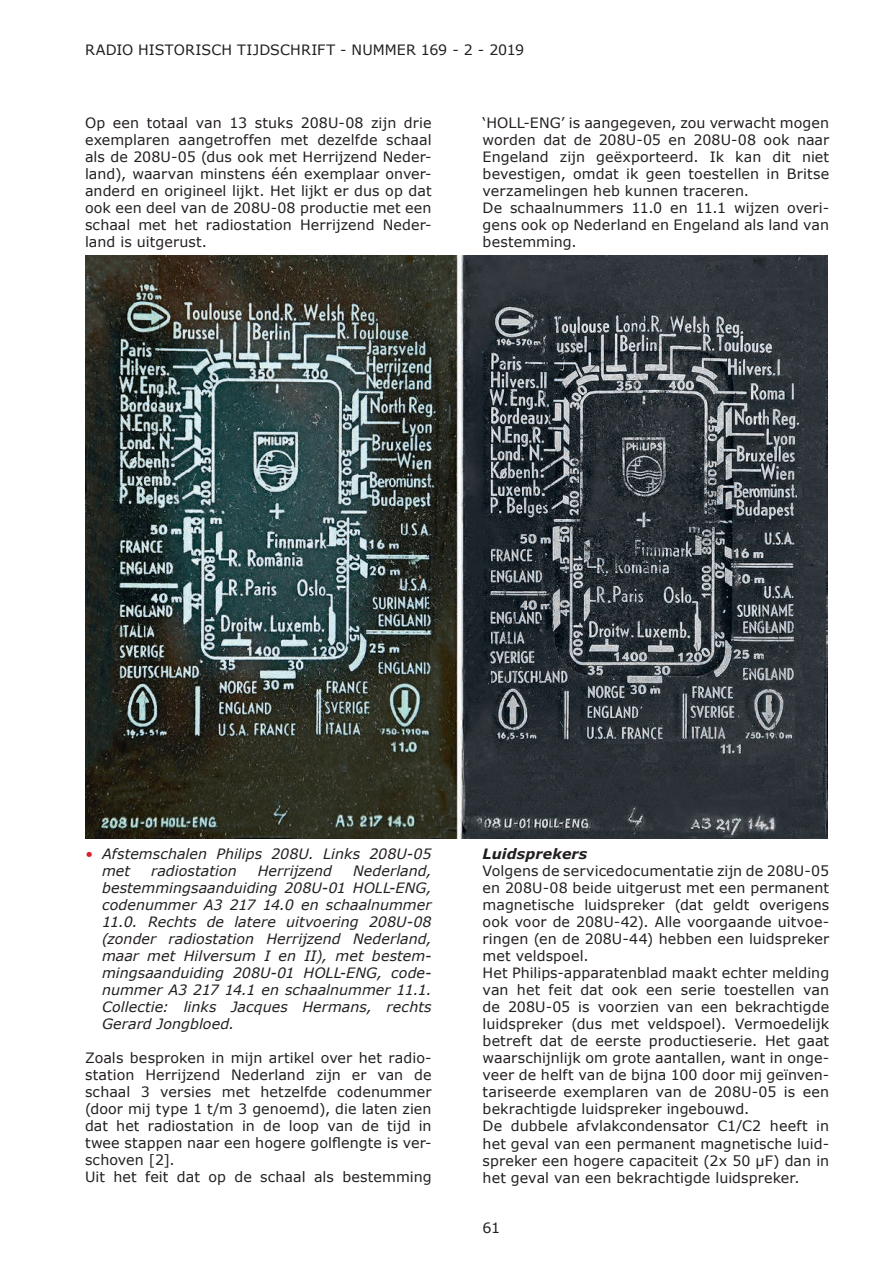
<style>
.page{position:relative;width:893px;height:1263px;background:#fff}
.page>*{position:absolute;margin:0;border:0;box-sizing:border-box;transform-origin:0 0}
.t1{font:14.25px/17px "Verdana";letter-spacing:.005em;color:#231f20}
.t2{font:italic 14.25px/17px "Verdana";letter-spacing:.005em;color:#231f20}
.t3{font:italic 700 14.25px "Verdana";letter-spacing:.01em;color:#231f20}
.s1{color:#da2128}
</style>
<div class="page">
<img style="left:85px;top:255px;width:743px;height:583px">
<p class="t1" style="left:85px;top:42px;width:441px">RADIO HISTORISCH TIJDSCHRIFT - NUMMER 169 - 2 - 2019</p>
<p class="t1" style="left:85px;top:114px;width:348px;text-align:justify">Op een totaal van 13 stuks 208U-08 zijn drie exemplaren aangetroffen met dezelfde schaal als de 208U-05 (dus ook met Herrijzend Neder&shy;land), waarvan minstens één exemplaar onver&shy;anderd en origineel lijkt. Het lijkt er dus op dat ook een deel van de 208U-08 productie met een schaal met het radiostation Herrijzend Neder&shy;land is uitgerust.</p>
<p class="t1" style="left:483px;top:114px;width:348px">‘HOLL-ENG’ is aangegeven, zou verwacht mogen worden dat de 208U-05 en 208U-08 ook naar Engeland zijn geëxporteerd. Ik kan dit niet bevestigen, omdat ik geen toestellen in Britse verzamelingen heb kunnen traceren.<br>De schaalnummers 11.0 en 11.1 wijzen overi&shy;gens ook op Nederland en Engeland als land van bestemming.</p>
<p class="t2" style="left:102px;top:846px;width:331px;text-indent:-17px"><span class="s1">•</span> Afstemschalen Philips 208U. Links 208U-05 met</p>
<p class="t2" style="left:102px;top:863px;width:331px;text-align:justify;text-indent:251px">Nederland, bestemmingsaanduiding 208U-01 HOLL-ENG, codenummer A3 217 14.0 en schaalnummer 11.0. Rechts de latere uitvoering 208U-08 (zonder radiostation Herrijzend Nederland, maar met Hilversum I en II), met bestem&shy;mingsaanduiding 208U-01 HOLL-ENG, code&shy;nummer A3 217 14.1 en schaalnummer 11.1.<br>Collectie: links Jacques Hermans, rechts Gerard Jongbloed.</p>
<p class="t1" style="left:85px;top:1050px;width:348px">Zoals besproken in mijn artikel over het radio&shy;station Herrijzend Nederland zijn er van de schaal 3 versies met hetzelfde codenummer (door mij type 1 t/m 3 genoemd), die laten zien dat het radiostation in de loop van de tijd in twee stappen naar een hogere golflengte is ver&shy;schoven [2].<br>Uit het feit dat op de schaal als bestemming</p>
<p class="t2" style="left:151px;top:863px;width:87px">radiostation</p>
<p class="t2" style="left:258px;top:863px;width:76px">Herrijzend</p>
<p class="t3" style="left:483px;top:845px;width:106px">Luidsprekers</p>
<p class="t1" style="left:483px;top:863px;width:348px">Volgens de servicedocumentatie zijn de 208U-05 en 208U-08 beide uitgerust met een permanent magnetische luidspreker (dat geldt overigens ook voor de 208U-42). Alle voorgaande uitvoe&shy;ringen (en de 208U-44) hebben een luidspreker met veldspoel.<br>Het Philips-apparatenblad maakt echter melding van het feit dat ook een serie toestellen van de 208U-05 is voorzien van een bekrachtigde luidspreker (dus met veldspoel). Vermoedelijk betreft dat de eerste productieserie. Het gaat waarschijnlijk om grote aantallen, want in onge&shy;veer de helft van de bijna 100 door mij geïnven&shy;tariseerde exemplaren van de 208U-05 is een bekrachtigde luidspreker ingebouwd.<br>De dubbele afvlakcondensator C1/C2 heeft in het geval van een permanent magnetische luid&shy;spreker een hogere capaciteit (2x 50 µF) dan in het geval van een bekrachtigde luidspreker.</p>
<p class="t1" style="left:483px;top:1220px;width:19px">61</p>
</div>
